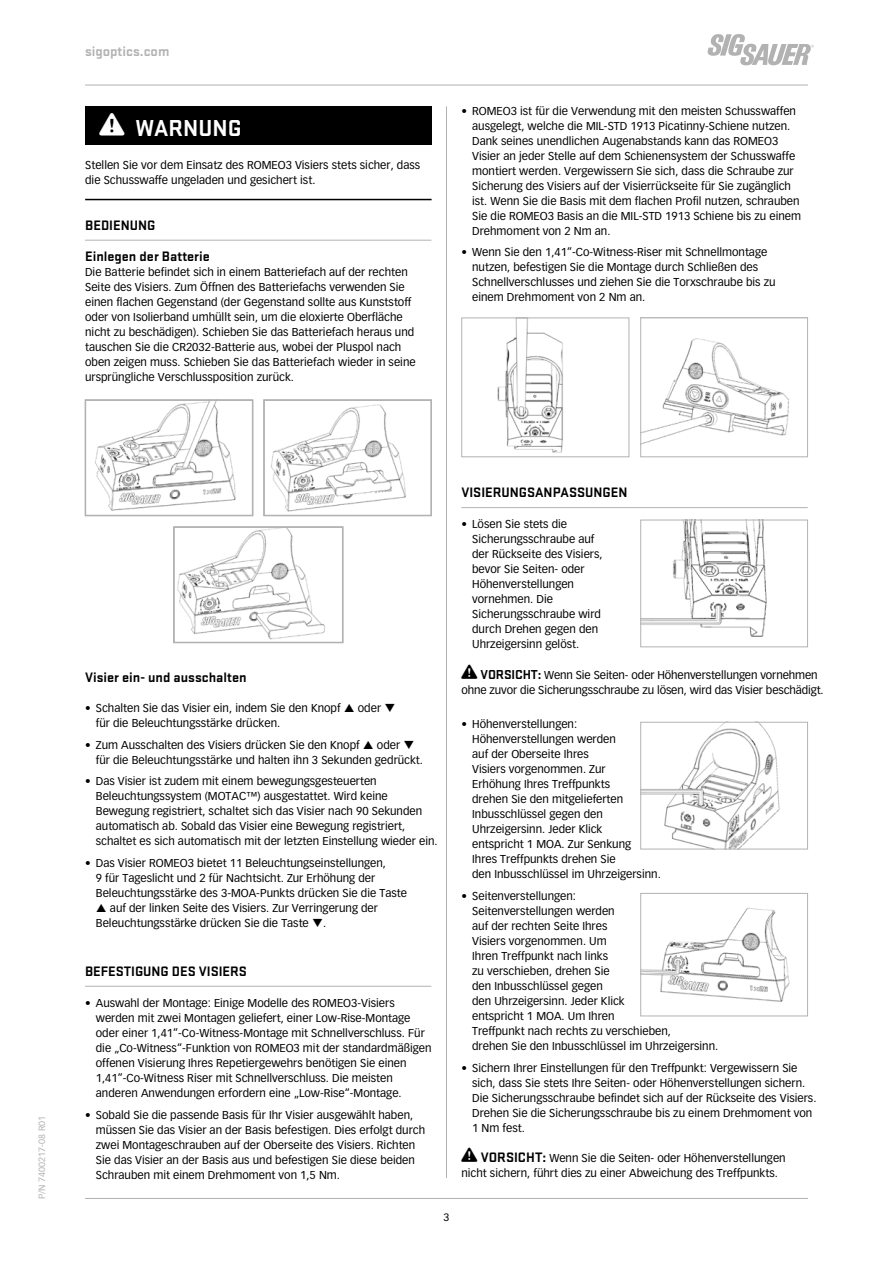
<style>
.page{position:relative;width:893px;height:1263px;background:#fff}
.page>*{position:absolute;margin:0;border:0;box-sizing:border-box;transform-origin:0 0}
.t1{font:700 24px "Stratum 2";color:#fff}
.t2{font:700 14.25px "Stratum 2";color:#000}
.t3{font:700 14.25px "Stratum 2";color:#b3b2b2}
.t4{font:11.25px/15px "Vectora LH";color:#000}
.t5{font:10.5px "Vectora LH";color:#000}
.t6{font:9px "Vectora LH";color:#b3b2b2}
.s1{font-family:"Stratum 2";font-weight:700;font-size:13.5px}
.s2{font-family:"Stratum 2";font-weight:700;font-size:14.25px}
</style>
<div class="page">
<svg style="left:707px;top:34px;width:107px;height:31px"></svg>
<hr style="left:85px;top:85px;width:723px;height:1px;background:#b3b2b2">
<hr style="left:85px;top:1198px;width:723px;height:1px;background:#b3b2b2">
<hr style="left:446px;top:106px;width:1px;height:1072px;background:#b3b2b2">
<img style="left:497px;top:319px;width:66px;height:134px">
<div style="left:461px;top:317px;width:168px;height:140px;border:1px solid #b3b2b2"></div>
<img style="left:642px;top:338px;width:147px;height:106px">
<div style="left:640px;top:317px;width:168px;height:140px;border:1px solid #b3b2b2"></div>
<hr style="left:85px;top:986px;width:346px;height:1px;background:#b3b2b2">
<hr style="left:461px;top:507px;width:347px;height:1px;background:#b3b2b2">
<img style="left:642px;top:724px;width:138px;height:123px">
<div style="left:640px;top:722px;width:168px;height:127px;border:1px solid #b3b2b2"></div>
<img style="left:642px;top:522px;width:125px;height:115px">
<div style="left:640px;top:520px;width:168px;height:127px;border:1px solid #b3b2b2"></div>
<img style="left:642px;top:907px;width:148px;height:95px">
<div style="left:640px;top:893px;width:168px;height:123px;border:1px solid #b3b2b2"></div>
<div style="left:85px;top:106px;width:347px;height:39px;background:#000"></div>
<hr style="left:85px;top:199px;width:347px;height:1px;background:#000">
<hr style="left:85px;top:240px;width:346px;height:1px;background:#b3b2b2">
<svg style="left:95px;top:402px;width:141px;height:109px"></svg>
<div style="left:85px;top:400px;width:168px;height:116px;border:1px solid #b3b2b2"></div>
<div style="left:86px;top:400px;width:166px;height:115px;border:1px solid #b3b2b2"></div>
<svg style="left:270px;top:400px;width:162px;height:116px"></svg>
<div style="left:264px;top:400px;width:167px;height:115px;border:1px solid #b3b2b2"></div>
<svg style="left:173px;top:527px;width:170px;height:116px"></svg>
<div style="left:174px;top:527px;width:169px;height:115px;border:1px solid #b3b2b2"></div>
<p class="t3" style="left:85px;top:41px;width:86px">sigoptics.com</p>
<h1 class="t1" style="left:135px;top:111px;width:108px">WARNUNG</h1>
<p class="t4" style="left:85px;top:157px;width:337px">Stellen Sie vor dem Einsatz des ROMEO3 Visiers stets sicher, dass die Schusswaffe ungeladen und gesichert ist.</p>
<p class="t2" style="left:85px;top:215px;width:72px">BEDIENUNG</p>
<p class="t2" style="left:85px;top:246px;width:126px">Einlegen der Batterie</p>
<p class="t4" style="left:85px;top:265px;width:332px">Die Batterie befindet sich in einem Batteriefach auf der rechten Seite des Visiers. Zum Öffnen des Batteriefachs verwenden Sie einen flachen Gegenstand (der Gegenstand sollte aus Kunststoff oder von Isolierband umhüllt sein, um die eloxierte Oberfläche nicht zu beschädigen). Schieben Sie das Batteriefach heraus und tauschen Sie die CR2032-Batterie aus, wobei der Pluspol nach oben zeigen muss. Schieben Sie das Batteriefach wieder in seine ursprüngliche Verschlussposition zurück.</p>
<p class="t4" style="left:472px;top:103px;width:330px;text-indent:-11px">• ROMEO3 ist für die Verwendung mit den meisten Schusswaffen ausgelegt, welche die MIL-STD 1913 Picatinny-Schiene nutzen.<br>Dank seines unendlichen Augenabstands kann das ROMEO3<br>Visier an jeder Stelle auf dem Schienensystem der Schusswaffe montiert werden. Vergewissern Sie sich, dass die Schraube zur Sicherung des Visiers auf der Visierrückseite für Sie zugänglich ist. Wenn Sie die Basis mit dem flachen Profil nutzen, schrauben Sie die ROMEO3 Basis an die MIL-STD 1913 Schiene bis zu einem Drehmoment von 2 Nm an.</p>
<p class="t4" style="left:472px;top:245px;width:305px;text-indent:-11px">• Wenn Sie den 1,41”-Co-Witness‑Riser mit Schnellmontage nutzen, befestigen Sie die Montage durch Schließen des Schnellverschlusses und ziehen Sie die Torxschraube bis zu einem Drehmoment von 2 Nm an.</p>
<p class="t6" style="left:37px;top:1199px;width:85px;rotate:-90deg">P/N 7400217-08 R01</p>
<p class="t2" style="left:85px;top:667px;width:163px">Visier ein- und ausschalten</p>
<p class="t4" style="left:85px;top:700px;width:257px">• Schalten Sie das Visier ein, indem Sie den Knopf</p>
<p class="t4" style="left:358px;top:700px;width:39px">oder ❑</p>
<p class="t4" style="left:96px;top:715px;width:186px">für die Beleuchtungsstärke drücken.</p>
<p class="t4" style="left:85px;top:737px;width:276px">• Zum Ausschalten des Visiers drücken Sie den Knopf</p>
<p class="t4" style="left:96px;top:737px;width:329px;text-indent:281px">oder ❑ für die Beleuchtungsstärke und halten ihn 3 Sekunden gedrückt.</p>
<p class="t4" style="left:96px;top:774px;width:343px;text-indent:-11px">• Das Visier ist zudem mit einem bewegungsgesteuerten Beleuchtungssystem (MOTAC™) ausgestattet. Wird keine Bewegung registriert, schaltet sich das Visier nach 90 Sekunden automatisch ab. Sobald das Visier eine Bewegung registriert, schaltet es sich automatisch mit der letzten Einstellung wieder ein.</p>
<p class="t4" style="left:85px;top:856px;width:302px">• Das Visier ROMEO3 bietet 11 Beleuchtungseinstellungen,</p>
<p class="t4" style="left:96px;top:871px;width:281px">9 für Tageslicht und 2 für Nachtsicht. Zur Erhöhung der</p>
<p class="t4" style="left:96px;top:885px;width:313px">Beleuchtungsstärke des 3-MOA-Punkts drücken Sie die Taste</p>
<p class="t4" style="left:110px;top:900px;width:270px">auf der linken Seite des Visiers. Zur Verringerung der</p>
<p class="t4" style="left:96px;top:915px;width:232px">Beleuchtungsstärke drücken Sie die Taste ❑.</p>
<p class="t2" style="left:85px;top:961px;width:163px">BEFESTIGUNG DES VISIERS</p>
<p class="t4" style="left:96px;top:995px;width:337px;text-indent:-11px">• Auswahl der Montage: Einige Modelle des ROMEO3-Visiers werden mit zwei Montagen geliefert, einer Low-Rise-Montage oder einer 1,41”-Co‑Witness-Montage mit Schnellverschluss. Für die „Co-Witness“-Funktion von ROMEO3 mit der standardmäßigen offenen Visierung Ihres Repetiergewehrs benötigen Sie einen 1,41”-Co-Witness Riser mit Schnellverschluss. Die meisten anderen Anwendungen erfordern eine „Low-Rise“-Montage.</p>
<p class="t4" style="left:96px;top:1107px;width:331px;text-indent:-11px">• Sobald Sie die passende Basis für Ihr Visier ausgewählt haben, müssen Sie das Visier an der Basis befestigen. Dies erfolgt durch zwei Montageschrauben auf der Oberseite des Visiers. Richten Sie das Visier an der Basis aus und befestigen Sie diese beiden Schrauben mit einem Drehmoment von 1,5 Nm.</p>
<p class="t2" style="left:461px;top:483px;width:167px">VISIERUNGSANPASSUNGEN</p>
<p class="t4" style="left:472px;top:517px;width:132px;text-indent:-11px">• Lösen Sie stets die<br>Sicherungsschraube auf der Rückseite des Visiers, bevor Sie Seiten- oder<br>Höhenverstellungen vornehmen. Die<br>Sicherungsschraube wird durch Drehen gegen den<br>Uhrzeigersinn gelöst.</p>
<p class="t4" style="left:461px;top:667px;width:364px;text-indent:19px"><span class="s1">VORSICHT:</span> Wenn Sie Seiten- oder Höhenverstellungen vornehmen ohne zuvor die Sicherungsschraube zu lösen, wird das Visier beschädigt.</p>
<p class="t4" style="left:472px;top:717px;width:190px;text-indent:-11px">• Höhenverstellungen:<br>Höhenverstellungen werden<br>auf der Oberseite Ihres<br>Visiers vorgenommen. Zur<br>Erhöhung Ihres Treffpunkts<br>drehen Sie den mitgelieferten<br>Inbusschlüssel gegen den<br>Uhrzeigersinn. Jeder Klick<br>entspricht 1 MOA. Zur Senkung<br>Ihres Treffpunkts drehen Sie<br>den Inbusschlüssel im Uhrzeigersinn.</p>
<p class="t4" style="left:472px;top:888px;width:248px;text-indent:-11px">• Seitenverstellungen:<br>Seitenverstellungen werden<br>auf der rechten Seite Ihres<br>Visiers vorgenommen. Um<br>Ihren Treffpunkt nach links<br>zu verschieben, drehen Sie<br>den Inbusschlüssel gegen<br>den Uhrzeigersinn. Jeder Klick<br>entspricht 1 MOA. Um Ihren<br>Treffpunkt nach rechts zu verschieben,<br>drehen Sie den Inbusschlüssel im Uhrzeigersinn.</p>
<p class="t4" style="left:472px;top:1060px;width:346px;text-indent:-11px">• Sichern Ihrer Einstellungen für den Treffpunkt: Vergewissern Sie sich, dass Sie stets Ihre Seiten- oder Höhenverstellungen sichern.<br>Die Sicherungsschraube befindet sich auf der Rückseite des Visiers.<br>Drehen Sie die Sicherungsschraube bis zu einem Drehmoment von 1 Nm fest.</p>
<p class="t4" style="left:461px;top:1151px;width:326px;text-indent:19px"><span class="s2">VORSICHT:</span> Wenn Sie die Seiten- oder Höhenverstellungen nicht sichern, führt dies zu einer Abweichung des Treffpunkts.</p>
<p class="t5" style="left:444px;top:1211px;width:7px">3</p>
</div>
